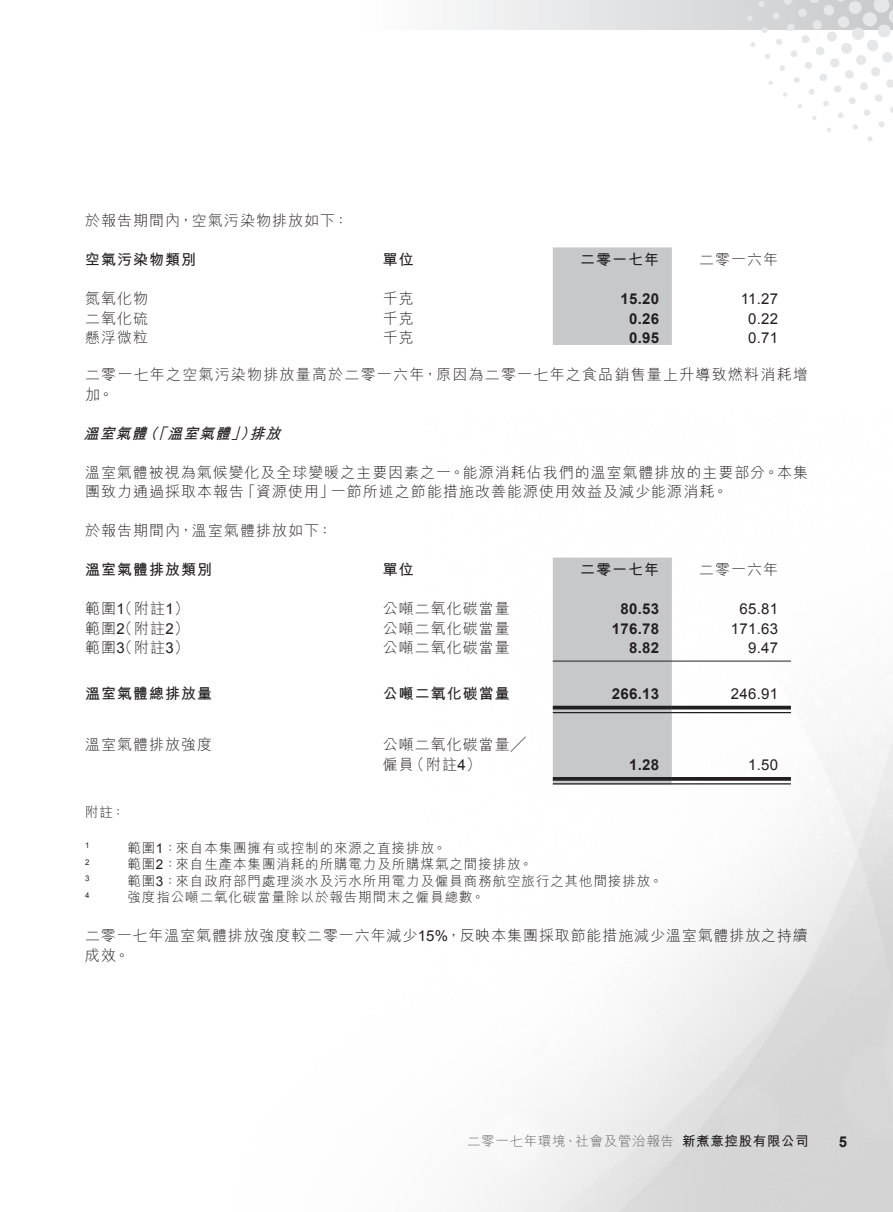
<style>
.page{position:relative;width:893px;height:1212px;background:#fff}
.page>*{position:absolute;margin:0;border:0;box-sizing:border-box;transform-origin:0 0}
.Body_Text{font:300 15px/19.5px "M Hei HK";letter-spacing:.07em;color:#231f20}
.Body_Text-2{font:700 15px "M Hei HK";letter-spacing:.07em;color:#231f20}
.Body_Text-3{font:700 15px "Arial";letter-spacing:.02em;color:#231f20}
.Body_Text-4{font:15px "Arial";letter-spacing:.02em;color:#231f20}
.Heading_3{font:italic 700 15px "M Hei HK";color:#231f20}
.Notes{font:300 13.5px "M Hei HK";letter-spacing:.07em;color:#231f20}
.t1{font:300 13.5px "M Hei HK";letter-spacing:.05em;color:#636366}
.Notes-2{font:7.8px "Arial";color:#231f20}
.s1{font-family:"Arial";font-weight:400}
.s2{font-weight:700;color:#231f20}
</style>
<div class="page">
<svg style="left:452px;top:0;width:295px;height:30px"></svg>
<svg style="left:747px;top:0;width:146px;height:141px"></svg>
<div style="left:553px;top:247px;width:119px;height:98px;background:#c7c8ca"></div>
<div style="left:553px;top:557px;width:119px;height:226px;background:#c7c8ca"></div>
<hr style="left:553px;top:661px;width:119px;height:1px;background:#231f20">
<hr style="left:672px;top:661px;width:119px;height:1px;background:#231f20">
<hr style="left:553px;top:706px;width:119px;height:3px;background:#231f20">
<hr style="left:553px;top:712px;width:119px;height:1px;background:#231f20">
<hr style="left:672px;top:706px;width:119px;height:3px;background:#231f20">
<hr style="left:672px;top:712px;width:119px;height:1px;background:#231f20">
<svg style="left:553px;top:777px;width:119px;height:4px"></svg>
<hr style="left:553px;top:783px;width:119px;height:1px;background:#231f20">
<svg style="left:672px;top:777px;width:119px;height:4px"></svg>
<hr style="left:672px;top:783px;width:119px;height:1px;background:#231f20">
<p class="Body_Text" style="left:85px;top:211px;width:265px">於報告期間內，空氣污染物排放如下：</p>
<p class="Body_Text-2" style="left:85px;top:249px;width:113px">空氣污染物類別</p>
<p class="Body_Text-2" style="left:383px;top:249px;width:33px">單位</p>
<p class="Body_Text-2" style="left:580px;top:249px;width:81px">二零一七年</p>
<p class="Body_Text" style="left:699px;top:250px;width:81px">二零一六年</p>
<p class="Body_Text" style="left:85px;top:289px;width:65px">氮氧化物</p>
<p class="Body_Text" style="left:383px;top:289px;width:33px">千克</p>
<p class="Body_Text-3" style="left:620px;top:289px;width:40px">15.20</p>
<p class="Body_Text-4" style="left:741px;top:289px;width:39px">11.27</p>
<p class="Body_Text" style="left:85px;top:308px;width:65px">二氧化硫</p>
<p class="Body_Text" style="left:383px;top:308px;width:33px">千克</p>
<p class="Body_Text-3" style="left:629px;top:308px;width:31px">0.26</p>
<p class="Body_Text-4" style="left:748px;top:308px;width:31px">0.22</p>
<p class="Body_Text" style="left:85px;top:328px;width:65px">懸浮微粒</p>
<p class="Body_Text" style="left:383px;top:328px;width:33px">千克</p>
<p class="Body_Text-3" style="left:629px;top:328px;width:31px">0.95</p>
<p class="Body_Text-4" style="left:748px;top:328px;width:31px">0.71</p>
<p class="Body_Text" style="left:85px;top:365px;width:724px">二零一七年之空氣污染物排放量高於二零一六年，原因為二零一七年之食品銷售量上升導致燃料消耗增加。</p>
<p class="Heading_3" style="left:84px;top:422px;width:204px">溫室氣體（「溫室氣體」）排放</p>
<p class="Body_Text" style="left:85px;top:462px;width:724px">溫室氣體被視為氣候變化及全球變暖之主要因素之一。能源消耗佔我們的溫室氣體排放的主要部分。本集團致力通過採取本報告「資源使用」一節所述之節能措施改善能源使用效益及減少能源消耗。</p>
<p class="Body_Text" style="left:85px;top:521px;width:249px">於報告期間內，溫室氣體排放如下：</p>
<p class="Body_Text-2" style="left:85px;top:559px;width:129px">溫室氣體排放類別</p>
<p class="Body_Text-2" style="left:383px;top:559px;width:33px">單位</p>
<p class="Body_Text-2" style="left:580px;top:559px;width:81px">二零一七年</p>
<p class="Body_Text" style="left:699px;top:560px;width:81px">二零一六年</p>
<p class="Body_Text" style="left:85px;top:599px;width:106px">範圍<span class="s1">1</span>（附註<span class="s1">1</span>）</p>
<p class="Body_Text" style="left:383px;top:599px;width:129px">公噸二氧化碳當量</p>
<p class="Body_Text-3" style="left:620px;top:599px;width:40px">80.53</p>
<p class="Body_Text-4" style="left:740px;top:599px;width:40px">65.81</p>
<p class="Body_Text" style="left:85px;top:618px;width:106px">範圍<span class="s1">2</span>（附註<span class="s1">2</span>）</p>
<p class="Body_Text" style="left:383px;top:618px;width:129px">公噸二氧化碳當量</p>
<p class="Body_Text-3" style="left:612px;top:618px;width:49px">176.78</p>
<p class="Body_Text-4" style="left:731px;top:618px;width:49px">171.63</p>
<p class="Body_Text" style="left:85px;top:638px;width:106px">範圍<span class="s1">3</span>（附註<span class="s1">3</span>）</p>
<p class="Body_Text" style="left:383px;top:638px;width:129px">公噸二氧化碳當量</p>
<p class="Body_Text-3" style="left:629px;top:638px;width:31px">8.82</p>
<p class="Body_Text-4" style="left:748px;top:638px;width:31px">9.47</p>
<p class="Body_Text-2" style="left:85px;top:682px;width:129px">溫室氣體總排放量</p>
<p class="Body_Text-2" style="left:383px;top:682px;width:129px">公噸二氧化碳當量</p>
<p class="Body_Text-3" style="left:612px;top:683px;width:49px">266.13</p>
<p class="Body_Text-4" style="left:731px;top:683px;width:49px">246.91</p>
<p class="Body_Text" style="left:85px;top:735px;width:129px">溫室氣體排放強度</p>
<p class="Body_Text" style="left:383px;top:735px;width:145px">公噸二氧化碳當量╱</p>
<p class="Body_Text" style="left:383px;top:754px;width:100px">僱員（附註<span class="s1">4</span>）</p>
<p class="Body_Text-3" style="left:629px;top:755px;width:31px">1.28</p>
<p class="Body_Text-4" style="left:748px;top:755px;width:31px">1.50</p>
<p class="Notes" style="left:85px;top:805px;width:41px">附註：</p>
<p class="Notes-2" style="left:85px;top:840px;width:6px">1</p>
<p class="Notes" style="left:128px;top:841px;width:320px">範圍<span class="s1">1</span>：來自本集團擁有或控制的來源之直接排放。</p>
<p class="Notes-2" style="left:85px;top:857px;width:6px">2</p>
<p class="Notes" style="left:128px;top:857px;width:407px">範圍<span class="s1">2</span>：來自生產本集團消耗的所購電力及所購煤氣之間接排放。</p>
<p class="Notes-2" style="left:85px;top:873px;width:6px">3</p>
<p class="Notes" style="left:128px;top:874px;width:536px">範圍<span class="s1">3</span>：來自政府部門處理淡水及污水所用電力及僱員商務航空旅行之其他間接排放。</p>
<p class="Notes-2" style="left:85px;top:890px;width:6px">4</p>
<p class="Notes" style="left:128px;top:890px;width:359px">強度指公噸二氧化碳當量除以於報告期間末之僱員總數。</p>
<p class="Body_Text" style="left:85px;top:926px;width:724px">二零一七年溫室氣體排放強度較二零一六年減少<span class="s1">15%</span>，反映本集團採取節能措施減少溫室氣體排放之持續成效。</p>
<p class="t1" style="left:467px;top:1134px;width:343px">二零一七年環境、社會及管治報告 <span class="s2">新煮意控股有限公司</span></p>
<p class="Body_Text-3" style="left:839px;top:1132px;width:10px">5</p>
</div>
